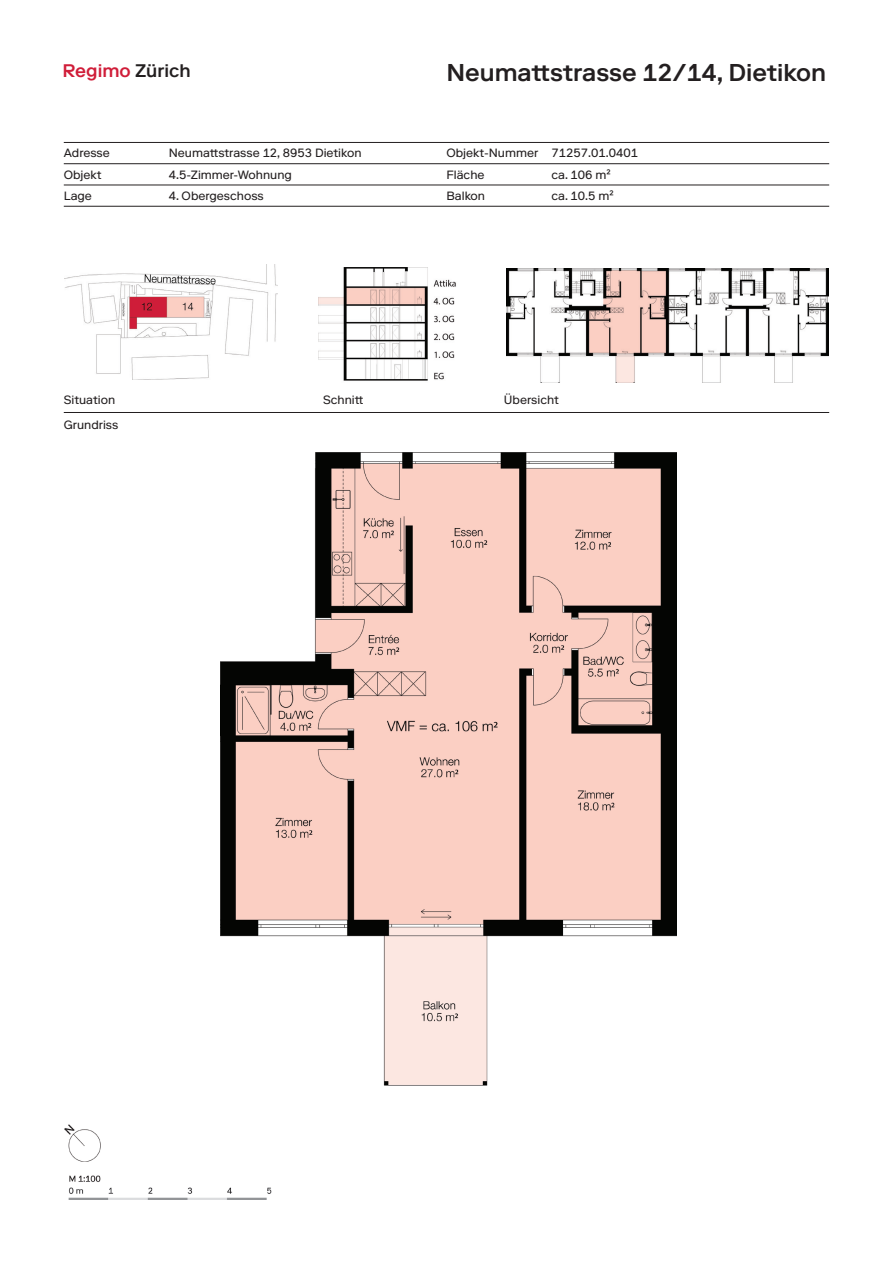
<style>
.page{position:relative;width:893px;height:1263px;background:#fff}
.page>*{position:absolute;margin:0;border:0;box-sizing:border-box;transform-origin:0 0}
.t1{font:500 24.3px "Riforma LL";color:#231f20}
.t2{font:500 18.15px "Riforma LL";color:#d01d39}
.t3{font:12px/21.3px "Riforma LL";color:#231f20}
.s1{color:#231f20}
</style>
<div class="page">
<img style="left:220px;top:452px;width:456px;height:634px">
<img style="left:319px;top:268px;width:137px;height:113px">
<img style="left:506px;top:268px;width:323px;height:115px">
<img style="left:64px;top:265px;width:214px;height:114px">
<img style="left:65px;top:1124px;width:207px;height:75px">
<hr style="left:64px;top:412px;width:765px;height:1px;background:#231f20">
<hr style="left:64px;top:142px;width:765px;height:1px;background:#231f20">
<hr style="left:64px;top:163px;width:765px;height:1px;background:#231f20">
<hr style="left:64px;top:185px;width:765px;height:1px;background:#231f20">
<hr style="left:64px;top:206px;width:765px;height:1px;background:#231f20">
<h2 class="t2" style="left:63px;top:60px;width:130px">Regimo <span class="s1">Zürich</span></h2>
<h1 class="t1" style="left:446px;top:58px;width:381px">Neumattstrasse 12/14, Dietikon</h1>
<p class="t3" style="left:64px;top:143px;width:48px">Adresse</p>
<p class="t3" style="left:169px;top:143px;width:194px">Neumattstrasse 12, 8953 Dietikon</p>
<p class="t3" style="left:64px;top:164px;width:39px">Objekt</p>
<p class="t3" style="left:169px;top:164px;width:125px">4.5-Zimmer-Wohnung</p>
<p class="t3" style="left:64px;top:185px;width:30px">Lage</p>
<p class="t3" style="left:169px;top:185px;width:97px">4. Obergeschoss</p>
<p class="t3" style="left:446px;top:143px;width:193px">Objekt-Nummer 71257.01.0401<br>Fläche</p>
<p class="t3" style="left:551px;top:164px;width:61px">ca. 106 m²</p>
<p class="t3" style="left:446px;top:185px;width:40px">Balkon</p>
<p class="t3" style="left:551px;top:185px;width:64px">ca. 10.5 m²</p>
<p class="t3" style="left:64px;top:389px;width:53px">Situation</p>
<p class="t3" style="left:323px;top:389px;width:42px">Schnitt</p>
<p class="t3" style="left:504px;top:389px;width:57px">Übersicht</p>
<p class="t3" style="left:64px;top:415px;width:56px">Grundriss</p>
</div>
